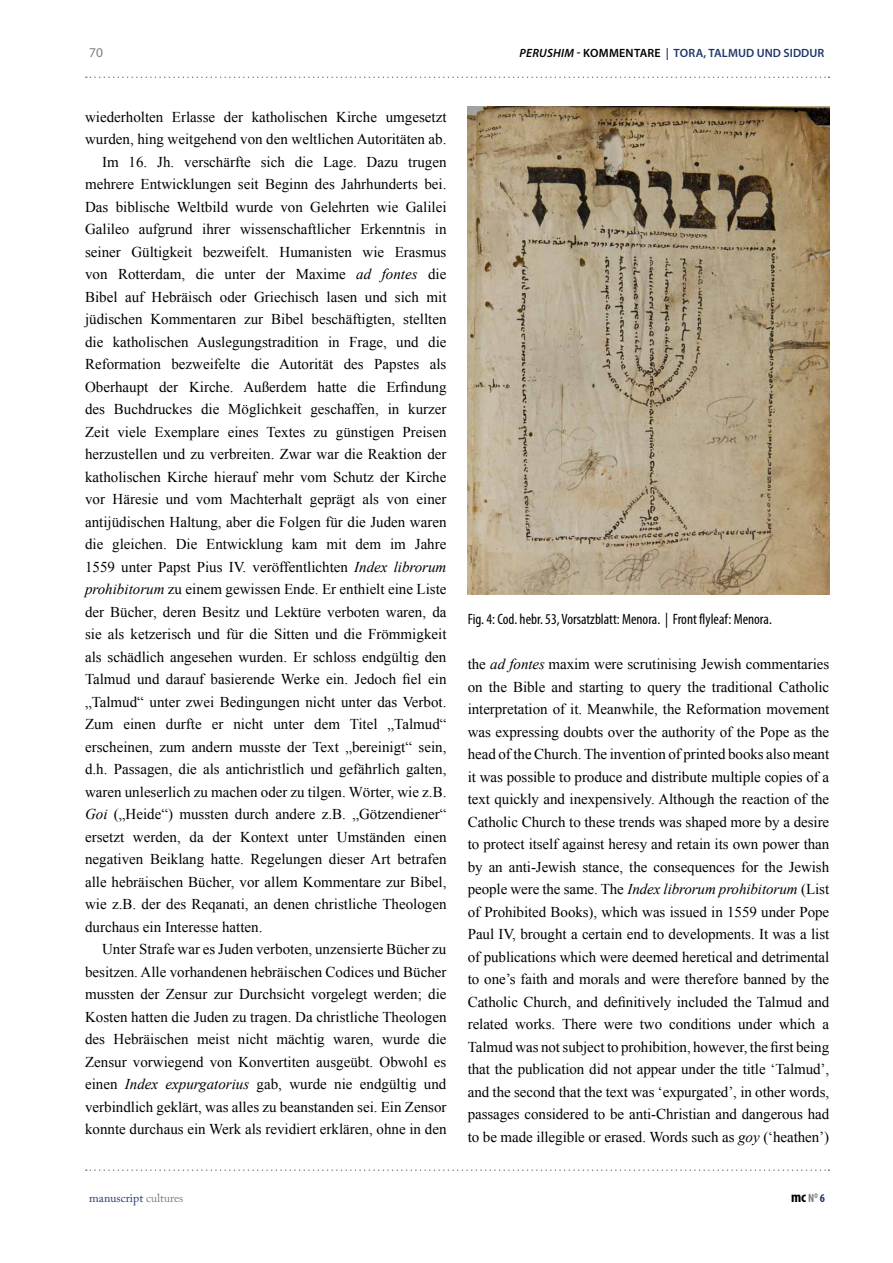
<style>
.page{position:relative;width:893px;height:1263px;background:#fff}
.page>*{position:absolute;margin:0;border:0;box-sizing:border-box;transform-origin:0 0}
.t1{font:15px/22.5px "Times New Roman";color:#000;text-align:justify}
.t2{font:condensed 15px "Myriad Pro";color:#000}
.t3{font:700 condensed 15px "Myriad Pro";color:#000}
.t4{font:13.5px "Myriad Pro";color:#7c807a}
.t5{font:600 12px "Myriad Pro";letter-spacing:.02em;color:#20386d}
.t6{font:12px "Adobe Caslon Pro";color:#20386d}
.s1{font-style:italic}
.s2{font-style:italic;color:#000}
.s3{color:#000}
.s4{color:#7c807a}
.s5{font-size:12px;color:#7c807a}
.s6{font-size:12px;color:#20386d}
</style>
<div class="page">
<svg style="left:86px;top:77px;width:743px;height:1px"></svg>
<svg style="left:86px;top:1169px;width:743px;height:2px"></svg>
<img style="left:468px;top:106px;width:361px;height:488px">
<p class="t4" style="left:89px;top:44px;width:15px">70</p>
<p class="t1" style="left:85px;top:105px;width:363px">wiederholten Erlasse der katholischen Kirche umgesetzt</p>
<p class="t1" style="left:85px;top:128px;width:363px">wurden, hing weitgehend von den weltlichen Autoritäten ab.</p>
<p class="t1" style="left:102px;top:150px;width:346px">Im 16. Jh. verschärfte sich die Lage. Dazu trugen</p>
<p class="t1" style="left:85px;top:173px;width:363px">mehrere Entwicklungen seit Beginn des Jahrhunderts bei.</p>
<p class="t1" style="left:85px;top:195px;width:363px">Das biblische Weltbild wurde von Gelehrten wie Galilei</p>
<p class="t1" style="left:85px;top:218px;width:363px">Galileo aufgrund ihrer wissenschaftlicher Erkenntnis in</p>
<p class="t1" style="left:85px;top:240px;width:363px">seiner Gültigkeit bezweifelt. Humanisten wie Erasmus</p>
<p class="t1" style="left:85px;top:263px;width:363px">von Rotterdam, die unter der Maxime <span class="s1">ad fontes</span> die</p>
<p class="t1" style="left:85px;top:285px;width:363px">Bibel auf Hebräisch oder Griechisch lasen und sich mit</p>
<p class="t1" style="left:85px;top:308px;width:363px">jüdischen Kommentaren zur Bibel beschäftigten, stellten</p>
<p class="t1" style="left:85px;top:330px;width:363px">die katholischen Auslegungstradition in Frage, und die</p>
<p class="t1" style="left:85px;top:353px;width:363px">Reformation bezweifelte die Autorität des Papstes als</p>
<p class="t1" style="left:85px;top:375px;width:363px">Oberhaupt der Kirche. Außerdem hatte die Erfindung</p>
<p class="t1" style="left:85px;top:398px;width:363px">des Buchdruckes die Möglichkeit geschaffen, in kurzer</p>
<p class="t1" style="left:85px;top:420px;width:363px">Zeit viele Exemplare eines Textes zu günstigen Preisen</p>
<p class="t1" style="left:85px;top:443px;width:363px">herzustellen und zu verbreiten. Zwar war die Reaktion der</p>
<p class="t1" style="left:85px;top:465px;width:363px">katholischen Kirche hierauf mehr vom Schutz der Kirche</p>
<p class="t1" style="left:85px;top:488px;width:363px">vor Häresie und vom Machterhalt geprägt als von einer</p>
<p class="t1" style="left:85px;top:510px;width:363px">antijüdischen Haltung, aber die Folgen für die Juden waren</p>
<p class="t1" style="left:85px;top:533px;width:363px">die gleichen. Die Entwicklung kam mit dem im Jahre</p>
<p class="t1" style="left:85px;top:555px;width:363px">1559 unter Papst Pius IV. veröffentlichten <span class="s1">Index librorum</span></p>
<p class="t1" style="left:85px;top:578px;width:363px"><span class="s1">prohibitorum</span> zu einem gewissen Ende. Er enthielt eine Liste</p>
<p class="t1" style="left:85px;top:600px;width:363px">der Bücher, deren Besitz und Lektüre verboten waren, da</p>
<p class="t1" style="left:85px;top:623px;width:363px">sie als ketzerisch und für die Sitten und die Frömmigkeit</p>
<p class="t1" style="left:85px;top:645px;width:363px">als schädlich angesehen wurden. Er schloss endgültig den</p>
<p class="t1" style="left:85px;top:668px;width:363px">Talmud und darauf basierende Werke ein. Jedoch fiel ein</p>
<p class="t1" style="left:85px;top:690px;width:363px">„Talmud“ unter zwei Bedingungen nicht unter das Verbot.</p>
<p class="t1" style="left:85px;top:713px;width:363px">Zum einen durfte er nicht unter dem Titel „Talmud“</p>
<p class="t1" style="left:85px;top:735px;width:363px">erscheinen, zum andern musste der Text „bereinigt“ sein,</p>
<p class="t1" style="left:85px;top:758px;width:363px">d.h. Passagen, die als antichristlich und gefährlich galten,</p>
<p class="t1" style="left:85px;top:780px;width:363px">waren unleserlich zu machen oder zu tilgen. Wörter, wie z.B.</p>
<p class="t1" style="left:85px;top:803px;width:363px"><span class="s1">Goi</span> („Heide“) mussten durch andere z.B. „Götzendiener“</p>
<p class="t1" style="left:85px;top:825px;width:363px">ersetzt werden, da der Kontext unter Umständen einen</p>
<p class="t1" style="left:85px;top:848px;width:363px">negativen Beiklang hatte. Regelungen dieser Art betrafen</p>
<p class="t1" style="left:85px;top:870px;width:363px">alle hebräischen Bücher, vor allem Kommentare zur Bibel,</p>
<p class="t1" style="left:85px;top:893px;width:363px">wie z.B. der des Reqanati, an denen christliche Theologen</p>
<p class="t1" style="left:85px;top:915px;width:179px">durchaus ein Interesse hatten.</p>
<p class="t1" style="left:102px;top:938px;width:346px">Unter Strafe war es Juden verboten, unzensierte Bücher zu</p>
<p class="t1" style="left:85px;top:960px;width:363px">besitzen. Alle vorhandenen hebräischen Codices und Bücher</p>
<p class="t1" style="left:85px;top:983px;width:363px">mussten der Zensur zur Durchsicht vorgelegt werden; die</p>
<p class="t1" style="left:85px;top:1005px;width:363px">Kosten hatten die Juden zu tragen. Da christliche Theologen</p>
<p class="t1" style="left:85px;top:1028px;width:363px">des Hebräischen meist nicht mächtig waren, wurde die</p>
<p class="t1" style="left:85px;top:1050px;width:363px">Zensur vorwiegend von Konvertiten ausgeübt. Obwohl es</p>
<p class="t1" style="left:85px;top:1073px;width:363px">einen <span class="s1">Index expurgatorius</span> gab, wurde nie endgültig und</p>
<p class="t1" style="left:85px;top:1095px;width:363px">verbindlich geklärt, was alles zu beanstanden sei. Ein Zensor</p>
<p class="t1" style="left:85px;top:1118px;width:363px">konnte durchaus ein Werk als revidiert erklären, ohne in den</p>
<p class="t5" style="left:520px;top:45px;width:246px"><span class="s2">PERUSHIM</span> <span class="s3">- KOMMENTARE</span> | TORA, TALMUD UND</p>
<p class="t5" style="left:784px;top:45px;width:8px">SIDDUR</p>
<p class="t2" style="left:468px;top:610px;width:306px">Fig. 4: Cod. hebr. 53, Vorsatzblatt: Menora. | Front flyleaf: Menora.</p>
<p class="t1" style="left:468px;top:653px;width:363px">the <span class="s1">ad fontes</span> maxim were scrutinising Jewish commentaries on the Bible and starting to query the traditional Catholic interpretation of it. Meanwhile, the Reformation movement was expressing doubts over the authority of the Pope as the head of the Church. The invention of printed books also meant it was possible to produce and distribute multiple copies of a text quickly and inexpensively. Although the reaction of the Catholic Church to these trends was shaped more by a desire to protect itself against heresy and retain its own power than by an anti-Jewish stance, the consequences for the Jewish people were the same. The <span class="s1">Index librorum prohibitorum</span> (List of Prohibited Books), which was issued in 1559 under Pope Paul IV, brought a certain end to developments. It was a list of publications which were deemed heretical and detrimental to one’s faith and morals and were therefore banned by the Catholic Church, and definitively included the Talmud and related works. There were two conditions under which a Talmud was not subject to prohibition, however, the first being that the publication did not appear under the title ʻTalmud’, and the second that the text was ʻexpurgated’, in other words, passages considered to be anti-Christian and dangerous had to be made illegible or erased. Words such as <span class="s1">goy</span> (ʻheathen’)</p>
<p class="t6" style="left:89px;top:1190px;width:96px">manuscript <span class="s4">cultures</span></p>
<p class="t3" style="left:791px;top:1187px;width:35px">mc<span class="s5">N</span><sup>o</sup> <span class="s6">6</span></p>
</div>
